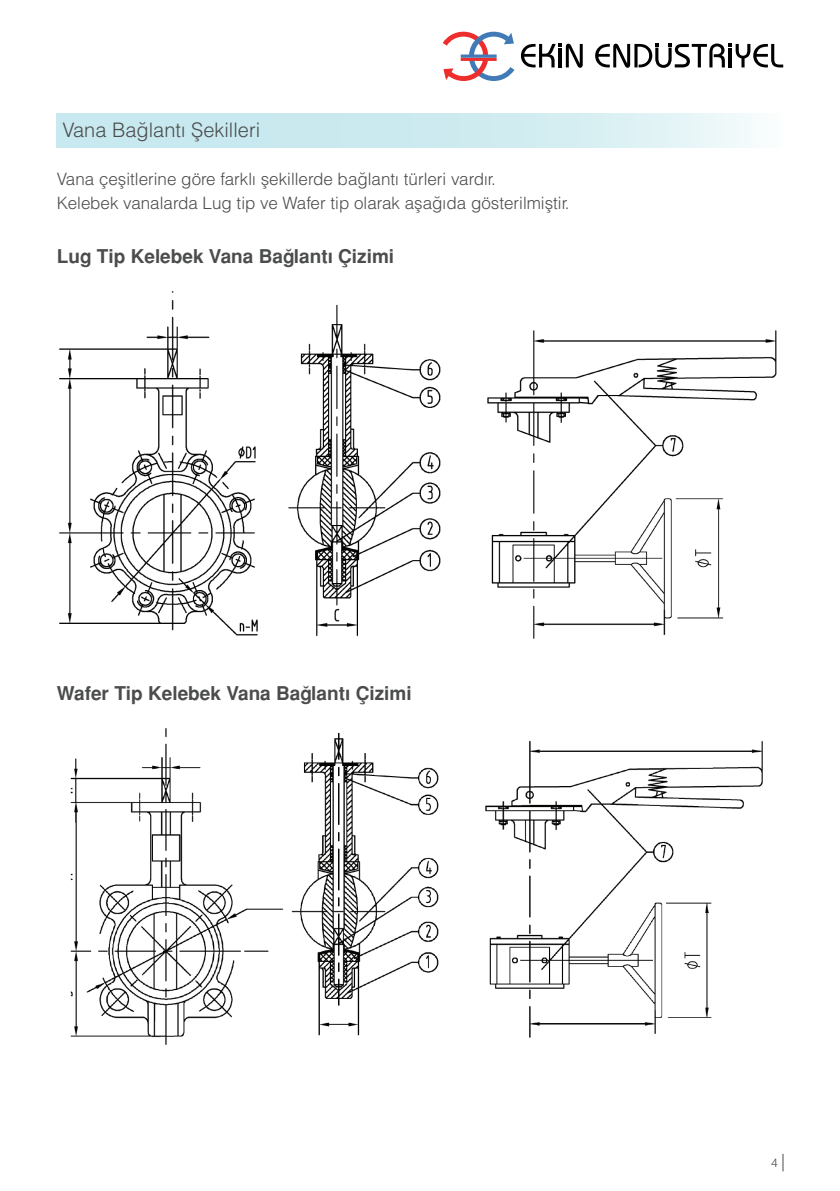
<style>
.page{position:relative;width:840px;height:1191px;background:#fff}
.page>*{position:absolute;margin:0;border:0;box-sizing:border-box;transform-origin:0 0}
.t1{font:20px "Helvetica Light Normal Tr";color:#4b4c4d}
.t2{font:700 19px "Helvetica Tr";color:#4b4c4d}
.t3{font:17px/24px "Helvetica Light Normal Tr";color:#4b4c4d}
.t4{font:12px "Helvetica Light Normal Tr";color:#4b4c4d}
</style>
<div class="page">
<svg style="left:782px;top:1153px;width:1px;height:18px"></svg>
<svg style="left:442px;top:32px;width:72px;height:49px"></svg>
<svg style="left:520px;top:44px;width:62px;height:24px"></svg>
<svg style="left:595px;top:44px;width:187px;height:24px"></svg>
<img style="left:70px;top:729px;width:693px;height:316px">
<img style="left:59px;top:291px;width:718px;height:348px">
<svg style="left:57px;top:113px;width:695px;height:34px;background:#d1ecf1"></svg>
<p class="t1" style="left:62px;top:117px;width:199px">Vana Bağlantı Şekilleri</p>
<p class="t3" style="left:57px;top:167px;width:514px">Vana çeşitlerine göre farklı şekillerde bağlantı türleri vardır.<br>Kelebek vanalarda Lug tip ve Wafer tip olarak aşağıda gösterilmiştir.</p>
<p class="t2" style="left:57px;top:245px;width:339px">Lug Tip Kelebek Vana Bağlantı Çizimi</p>
<p class="t2" style="left:57px;top:682px;width:356px">Wafer Tip Kelebek Vana Bağlantı Çizimi</p>
<p class="t4" style="left:770px;top:1155px;width:8px">4</p>
</div>
